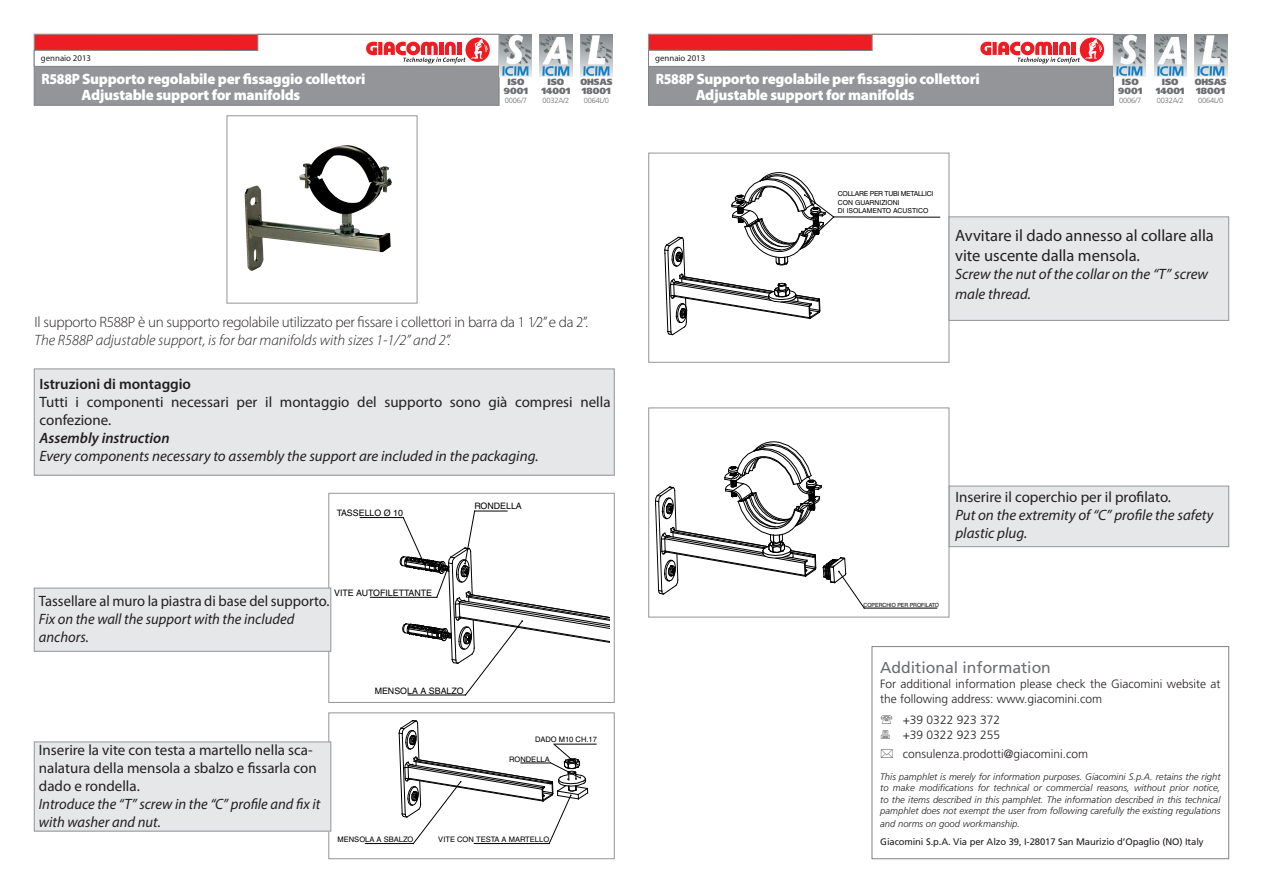
<style>
.page{position:relative;width:1263px;height:893px;background:#fff}
.page>*{position:absolute;margin:0;border:0;box-sizing:border-box;transform-origin:0 0}
.t1{font:16.5px/19.8px "Myriad Pro";color:#231f20}
.t2{font:15.75px "Frutiger LT Std";color:#6c6d70}
.t3{font:italic 15px/18px "Myriad Pro";color:#231f20}
.t4{font:15px/18px "Myriad Pro";color:#231f20}
.t5{font:900 15px "Myriad Pro";letter-spacing:-.02em;color:#fff;scale:.9 1}
.t6{font:300 15px "Myriad Pro";letter-spacing:-.02em;color:#231f20}
.t7{font:italic 300 15px "Myriad Pro";color:#231f20}
.t8{font:900 15px "Myriad Pro";letter-spacing:-.02em;color:#fff}
.t9{font:600 15px "Myriad Pro";color:#231f20}
.t10{font:italic 600 15px "Myriad Pro";color:#231f20}
.t11{font:300 12px/15px "Frutiger LT Std";color:#231f20}
.t12{font:italic 300 9.45px/11.4px "Frutiger LT Std";color:#231f20;text-align:justify}
.t13{font:9.45px "Frutiger LT Std";letter-spacing:-.01em;color:#231f20}
.t14{font:900 9px "Frutiger LT Std";color:#6c6d70}
.t15{font:900 9px "Frutiger LT Std";color:#6c6d70;scale:.93 1}
.t16{font:8.85px "Helvetica";color:#000}
.t17{font:8.85px "Myriad Pro";color:#231f20}
.t18{font:7.5px "Helvetica";color:#000}
.t19{font:300 7.5px "Frutiger LT Std";letter-spacing:-.02em;color:#6c6d70}
.t20{font:6.9px/8.2px "Helvetica";color:#000}
.t21{font:5.7px "Helvetica";color:#000;scale:.94 1}
</style>
<div class="page">
<svg style="left:227px;top:115px;width:190px;height:189px"></svg>
<div style="left:34px;top:368px;width:581px;height:108px;background:#e6e7e9"></div>
<svg style="left:328px;top:493px;width:287px;height:210px"></svg>
<hr style="left:370px;top:597px;width:67px;height:1px;background:#000">
<hr style="left:360px;top:517px;width:43px;height:1px;background:#000">
<svg style="left:400px;top:510px;width:209px;height:186px"></svg>
<div style="left:34px;top:588px;width:297px;height:64px;background:#e6e7e9"></div>
<svg style="left:34px;top:712px;width:581px;height:147px"></svg>
<svg style="left:648px;top:153px;width:301px;height:210px"></svg>
<hr style="left:834px;top:217px;width:106px;height:1px;background:#000">
<svg style="left:664px;top:172px;width:170px;height:163px"></svg>
<svg style="left:648px;top:407px;width:301px;height:211px"></svg>
<hr style="left:864px;top:608px;width:73px;height:1px;background:#000">
<svg style="left:655px;top:441px;width:210px;height:168px"></svg>
<div style="left:948px;top:216px;width:281px;height:105px;background:#e6e7e9"></div>
<div style="left:949px;top:486px;width:280px;height:61px;background:#e6e7e9"></div>
<img style="left:244px;top:163px;width:147px;height:108px">
<div style="left:34px;top:65px;width:465px;height:40px;background:#939598"></div>
<svg style="left:34px;top:34px;width:465px;height:33px"></svg>
<img style="left:499px;top:34px;width:32px;height:43px">
<img style="left:540px;top:34px;width:32px;height:43px">
<img style="left:581px;top:34px;width:32px;height:43px">
<div style="left:648px;top:65px;width:465px;height:40px;background:#939598"></div>
<svg style="left:648px;top:34px;width:465px;height:33px"></svg>
<img style="left:1113px;top:34px;width:33px;height:43px">
<img style="left:1154px;top:34px;width:32px;height:43px">
<img style="left:1195px;top:34px;width:32px;height:43px">
<div style="left:872px;top:646px;width:357px;height:213px;background:#fff;border:1px solid #808285"></div>
<p class="t17" style="left:41px;top:53px;width:52px">gennaio 2013</p>
<p class="t5" style="left:41px;top:69px;width:362px">R588P Supporto regolabile per fissaggio collettori</p>
<p class="t8" style="left:81px;top:85px;width:220px">Adjustable support for manifolds</p>
<p class="t14" style="left:508px;top:76px;width:18px">ISO</p>
<p class="t14" style="left:504px;top:85px;width:26px">9001</p>
<p class="t19" style="left:505px;top:96px;width:24px">0006/7</p>
<p class="t14" style="left:547px;top:76px;width:18px">ISO</p>
<p class="t14" style="left:541px;top:85px;width:30px">14001</p>
<p class="t19" style="left:542px;top:96px;width:28px">0032A/2</p>
<p class="t15" style="left:580px;top:76px;width:36px">OHSAS</p>
<p class="t14" style="left:582px;top:85px;width:30px">18001</p>
<p class="t19" style="left:584px;top:96px;width:27px">0064L/0</p>
<p class="t6" style="left:35px;top:313px;width:555px">Il supporto R588P è un supporto regolabile utilizzato per fissare i collettori in barra da 1 1⁄2” e da 2”.</p>
<p class="t7" style="left:35px;top:331px;width:417px">The R588P adjustable support, is for bar manifolds with sizes 1-1/2” and 2”.</p>
<p class="t9" style="left:39px;top:374px;width:153px">Istruzioni di montaggio</p>
<p class="t4" style="left:39px;top:392px;width:573px">Tutti i componenti necessari per il montaggio del supporto sono già compresi nella confezione.</p>
<p class="t10" style="left:39px;top:428px;width:132px">Assembly instruction</p>
<p class="t3" style="left:39px;top:446px;width:500px">Every components necessary to assembly the support are included in the packaging.</p>
<p class="t16" style="left:474px;top:501px;width:49px">RONDELLA</p>
<p class="t16" style="left:337px;top:508px;width:68px">TASSELLO Ø 10</p>
<p class="t16" style="left:334px;top:588px;width:100px">VITE AUTOFILETTANTE</p>
<p class="t4" style="left:39px;top:591px;width:292px">Tassellare al muro la piastra di base del supporto.</p>
<p class="t3" style="left:39px;top:609px;width:257px">Fix on the wall the support with the included anchors.</p>
<p class="t4" style="left:39px;top:741px;width:279px">Inserire la vite con testa a martello nella sca&shy;nalatura della mensola a sbalzo e fissarla con dado e rondella.</p>
<p class="t3" style="left:39px;top:795px;width:283px">Introduce the “T” screw in the “C” profile and fix it with washer and nut.</p>
<p class="t16" style="left:375px;top:685px;width:91px">MENSOLA A SBALZO</p>
<p class="t18" style="left:535px;top:735px;width:63px">DADO M10 CH.17</p>
<p class="t18" style="left:509px;top:755px;width:42px">RONDELLA</p>
<p class="t18" style="left:337px;top:835px;width:77px">MENSOLA A SBALZO</p>
<p class="t18" style="left:438px;top:835px;width:112px">VITE CON TESTA A MARTELLO</p>
<p class="t17" style="left:655px;top:53px;width:52px">gennaio 2013</p>
<p class="t5" style="left:656px;top:69px;width:362px">R588P Supporto regolabile per fissaggio collettori</p>
<p class="t8" style="left:696px;top:85px;width:220px">Adjustable support for manifolds</p>
<p class="t20" style="left:838px;top:190px;width:97px">COLLARE PER TUBI METALLICI<br>CON GUARNIZIONI<br>DI ISOLAMENTO ACUSTICO</p>
<p class="t14" style="left:1122px;top:76px;width:18px">ISO</p>
<p class="t14" style="left:1118px;top:85px;width:26px">9001</p>
<p class="t19" style="left:1119px;top:96px;width:24px">0006/7</p>
<p class="t14" style="left:1162px;top:76px;width:18px">ISO</p>
<p class="t14" style="left:1156px;top:85px;width:30px">14001</p>
<p class="t19" style="left:1157px;top:96px;width:28px">0032A/2</p>
<p class="t15" style="left:1195px;top:76px;width:36px">OHSAS</p>
<p class="t14" style="left:1196px;top:85px;width:30px">18001</p>
<p class="t19" style="left:1198px;top:96px;width:27px">0064L/0</p>
<p class="t1" style="left:955px;top:225px;width:260px">Avvitare il dado annesso al collare alla vite uscente dalla mensola.</p>
<p class="t3" style="left:955px;top:264px;width:254px;line-height:19.8px">Screw the nut of the collar on the “T” screw male thread.</p>
<p class="t4" style="left:955px;top:488px;width:217px">Inserire il coperchio per il profilato.</p>
<p class="t3" style="left:955px;top:506px;width:260px">Put on the extremity of “C” profile the safety plastic plug.</p>
<p class="t21" style="left:864px;top:601px;width:82px">COPERCHIO PER PROFILATO</p>
<p class="t2" style="left:880px;top:659px;width:172px">Additional information</p>
<p class="t11" style="left:880px;top:677px;width:342px">For additional information please check the Giacomini website at the following address: www.giacomini.com</p>
<p class="t11" style="left:903px;top:713px;width:99px">+39 0322 923 372</p>
<p class="t11" style="left:903px;top:728px;width:99px">+39 0322 923 255</p>
<p class="t11" style="left:903px;top:747px;width:187px">consulenza.prodotti@giacomini.com</p>
<p class="t12" style="left:880px;top:771px;width:342px">This pamphlet is merely for information purposes. Giacomini S.p.A. retains the right to make modifications for technical or commercial reasons, without prior notice, to the items described in this pamphlet. The information described in this technical pamphlet does not exempt the user from following carefully the existing regulations</p>
<p class="t12" style="left:880px;top:818px;width:141px">and norms on good workmanship.</p>
<p class="t13" style="left:880px;top:837px;width:325px">Giacomini S.p.A. Via per Alzo 39, I-28017 San Maurizio d’Opaglio (NO) Italy</p>
</div>
